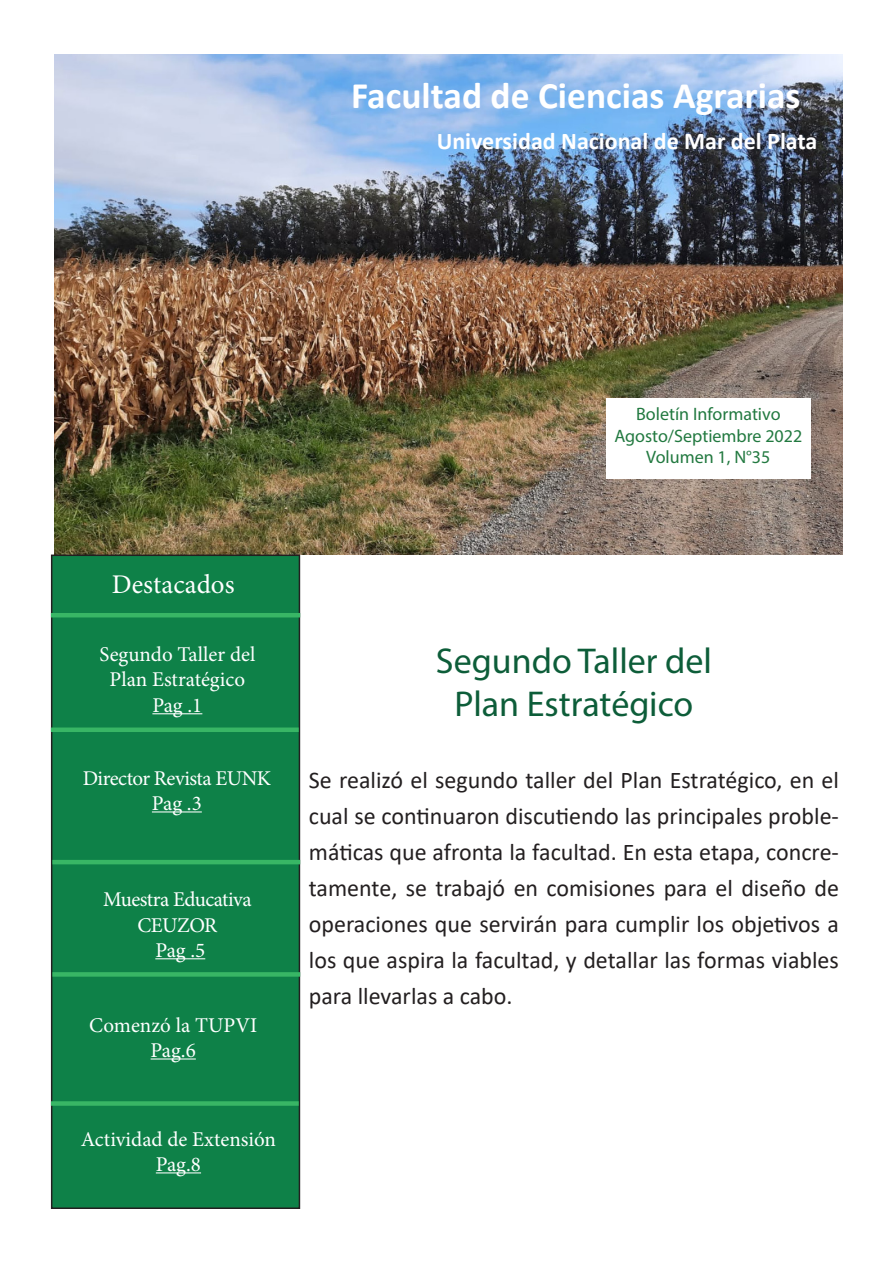
<style>
.page{position:relative;width:893px;height:1263px;background:#fff}
.page>*{position:absolute;margin:0;border:0;box-sizing:border-box;transform-origin:0 0}
.t1{font:700 37.5px "Calibri";color:#fff}
.t2{font:36px "Myriad Pro";color:#0d5d39}
.t3{font:27px "Minion Pro";color:#fff}
.t4{font:24px/36px "Calibri";color:#231f20;text-align:justify}
.t5{font:700 24px "Calibri";color:#fff}
.t6{font:21px "Minion Pro";letter-spacing:-.005em;color:#fff}
.t7{font:21px "Minion Pro";letter-spacing:-.025em;color:#fff}
.t8{font:18px "Myriad Pro";color:#227940}
</style>
<div class="page">
<img style="left:54px;top:54px;width:788px;height:500px">
<div style="left:606px;top:398px;width:205px;height:80px;background:#fff"></div>
<div style="left:51px;top:554px;width:249px;height:655px;background:#0e8148;border:2px solid #231f20"></div>
<hr style="left:152px;top:713px;width:50px;height:1px;background:#fff">
<hr style="left:152px;top:811px;width:50px;height:1px;background:#fff">
<hr style="left:155px;top:958px;width:50px;height:1px;background:#fff">
<hr style="left:151px;top:1058px;width:45px;height:1px;background:#fff">
<hr style="left:156px;top:1172px;width:45px;height:1px;background:#fff">
<div style="left:51px;top:727px;width:248px;height:5px;background:#38b665"></div>
<hr style="left:52px;top:860px;width:248px;height:4px;background:#38b665">
<div style="left:52px;top:972px;width:248px;height:5px;background:#38b665"></div>
<div style="left:51px;top:1101px;width:248px;height:5px;background:#38b665"></div>
<hr style="left:51px;top:613px;width:249px;height:4px;background:#38b665">
<p class="t1" style="left:351px;top:69px;width:451px">Facultad de Ciencias Agrarias</p>
<p class="t5" style="left:437px;top:124px;width:382px">Universidad Nacional de Mar del Plata</p>
<p class="t8" style="left:636px;top:403px;width:146px">Boletín Informativo</p>
<p class="t8" style="left:614px;top:425px;width:189px">Agosto/Septiembre 2022</p>
<p class="t8" style="left:646px;top:446px;width:126px">Volumen 1, N°35</p>
<p class="t3" style="left:112px;top:566px;width:124px">Destacados</p>
<p class="t6" style="left:99px;top:640px;width:157px">Segundo Taller del</p>
<p class="t6" style="left:110px;top:666px;width:137px">Plan Estratégico</p>
<p class="t6" style="left:152px;top:691px;width:51px">Pag .1</p>
<p class="t7" style="left:83px;top:764px;width:190px">Director Revista EUNK</p>
<p class="t6" style="left:152px;top:789px;width:51px">Pag .3</p>
<p class="t7" style="left:103px;top:885px;width:150px">Muestra Educativa</p>
<p class="t6" style="left:137px;top:911px;width:81px">CEUZOR</p>
<p class="t6" style="left:155px;top:936px;width:51px">Pag .5</p>
<p class="t6" style="left:89px;top:1011px;width:170px">Comenzó la TUPVI</p>
<p class="t6" style="left:151px;top:1036px;width:47px">Pag.6</p>
<p class="t6" style="left:81px;top:1125px;width:197px">Actividad de Extensión</p>
<p class="t6" style="left:156px;top:1150px;width:47px">Pag.8</p>
<p class="t2" style="left:436px;top:639px;width:278px">Segundo Taller del</p>
<p class="t2" style="left:454px;top:682px;width:240px">Plan Estratégico</p>
<p class="t4" style="left:309px;top:762px;width:532px">Se realizó el segundo taller del Plan Estratégico, en el cual se continuaron discutiendo las principales proble&shy;máticas que afronta la facultad. En esta etapa, concre&shy;tamente, se trabajó en comisiones para el diseño de operaciones que servirán para cumplir los objetivos a los que aspira la facultad, y detallar las formas viables para llevarlas a cabo.</p>
</div>
